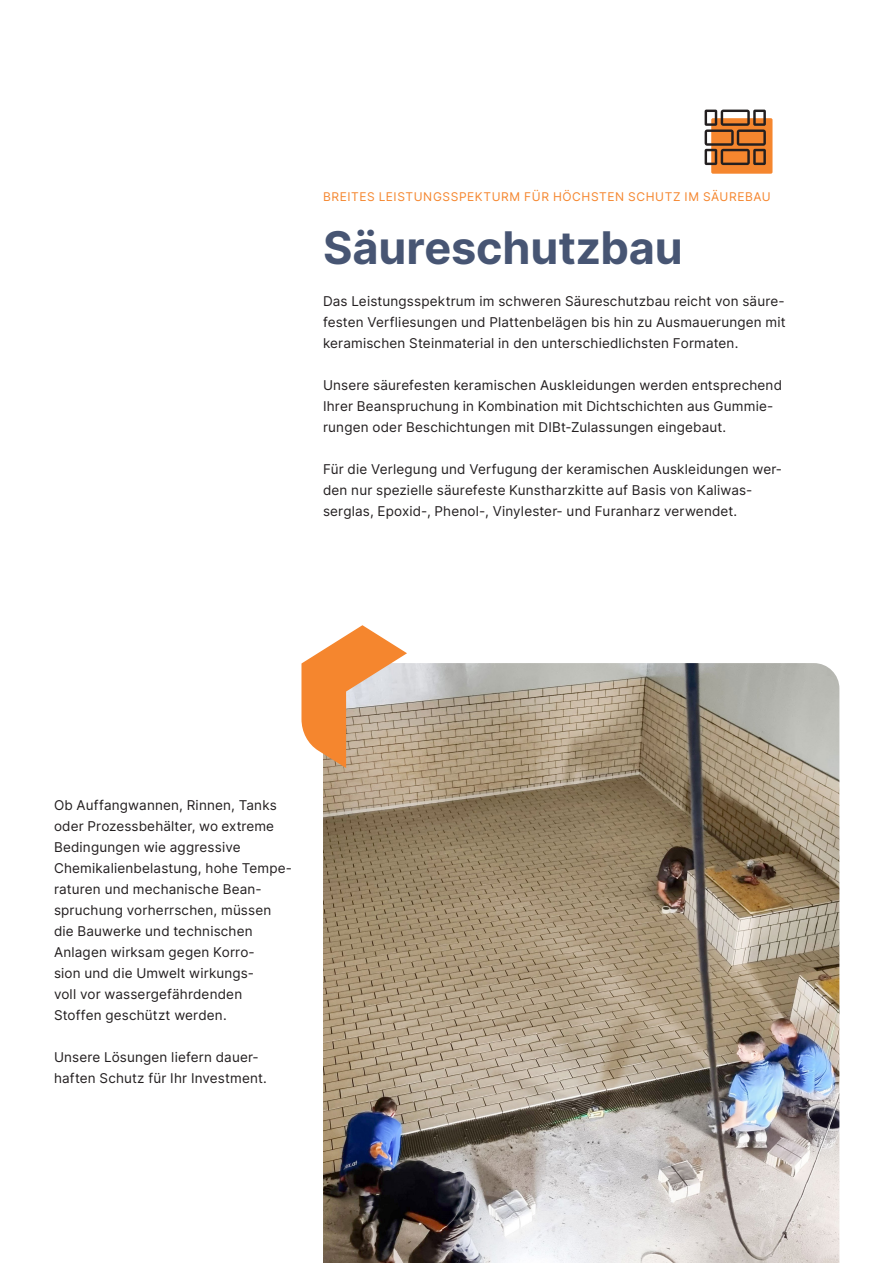
<style>
.page{position:relative;width:893px;height:1263px;background:#fff}
.page>*{position:absolute;margin:0;border:0;box-sizing:border-box;transform-origin:0 0}
.t1{font:700 45px "Inter";letter-spacing:-.005em;color:#475573}
.t2{font:13.5px/21px "Inter";letter-spacing:.015em;color:#231f20}
.t3{font:12px "Inter";letter-spacing:.045em;color:#f5862e}
</style>
<div class="page">
<img style="left:323px;top:663px;width:516px;height:600px">
<svg style="left:301px;top:625px;width:106px;height:143px"></svg>
<svg style="left:705px;top:110px;width:67px;height:64px;background:#bb7946"></svg>
<p class="t3" style="left:323px;top:188px;width:449px">BREITES LEISTUNGSSPEKTURM FÜR HÖCHSTEN SCHUTZ IM SÄUREBAU</p>
<h1 class="t1" style="left:323px;top:215px;width:361px">Säureschutzbau</h1>
<p class="t2" style="left:323px;top:290px;width:464px;text-align:justify">Das Leistungsspektrum im schweren Säureschutzbau reicht von säure&shy;festen Verfliesungen und Plattenbelägen bis hin zu Ausmauerungen mit keramischen Steinmaterial in den unterschiedlichsten Formaten.</p>
<p class="t2" style="left:323px;top:374px;width:461px">Unsere säurefesten keramischen Auskleidungen werden entsprechend<br>Ihrer Beanspruchung in Kombination mit Dichtschichten aus Gummie&shy;rungen oder Beschichtungen mit DIBt-Zulassungen eingebaut.</p>
<p class="t2" style="left:323px;top:458px;width:460px">Für die Verlegung und Verfugung der keramischen Auskleidungen wer&shy;den nur spezielle säurefeste Kunstharzkitte auf Basis von Kaliwas&shy;serglas, Epoxid-, Phenol-, Vinylester- und Furanharz verwendet.</p>
<p class="t2" style="left:54px;top:794px;width:240px">Ob Auffangwannen, Rinnen, Tanks oder Prozessbehälter, wo extreme<br>Bedingungen wie aggressive<br>Chemikalienbelastung, hohe Tempe&shy;raturen und mechanische Bean&shy;spruchung vorherrschen, müssen die Bauwerke und technischen<br>Anlagen wirksam gegen Korro-<br>sion und die Umwelt wirkungs-<br>voll vor wassergefährdenden<br>Stoffen geschützt werden.</p>
<p class="t2" style="left:54px;top:1046px;width:214px">Unsere Lösungen liefern dauer&shy;haften Schutz für Ihr Investment.</p>
</div>
